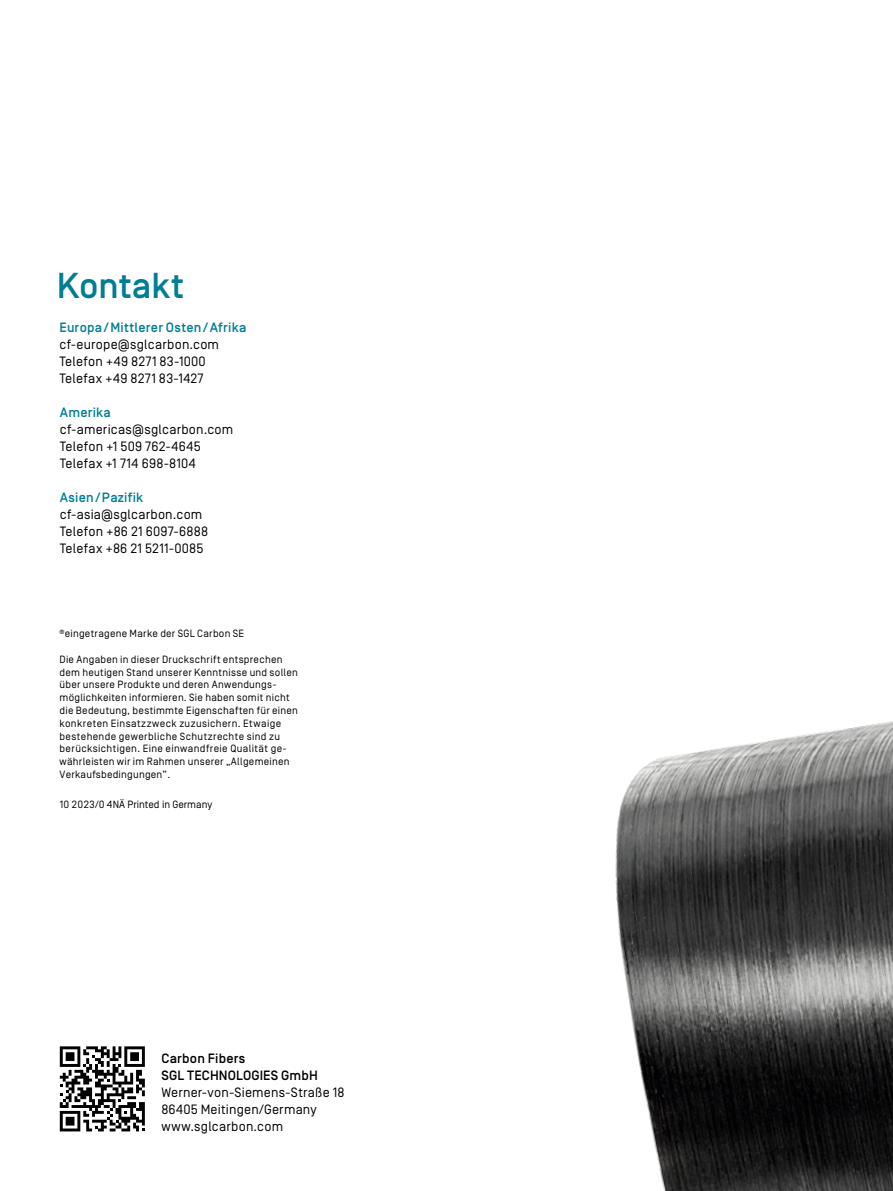
<style>
.page{position:relative;width:893px;height:1191px;background:#fff}
.page>*{position:absolute;margin:0;border:0;box-sizing:border-box;transform-origin:0 0}
.SGL_Kleintext_7Pt_Regular_Black{font:500 36px "Simplon Norm";color:#007e95}
.SGL_Kleintext_7Pt_Regular_Black-2{font:13.5px/17px "Simplon Norm";letter-spacing:.015em;color:#000}
.SGL_Einleitung_9Pt_Medium_Black{font:13.5px "Simplon Norm";letter-spacing:.015em;color:#000}
.SGL_Einleitung_9Pt_Medium_Black-2{font:500 13.5px/17px "Simplon Norm";letter-spacing:.015em;color:#000}
.SGL_Kleintext_7Pt_Regular_Black-3{font:10.5px/12.8px "Simplon Norm";letter-spacing:.025em;color:#000}
.SGL_Kleintext_7Pt_Regular_Black-4{font:10.5px "Simplon Norm";color:#000}
.s1{font-weight:500;color:#007e95}
</style>
<div class="page">
<img style="left:615px;top:721px;width:278px;height:470px">
<svg style="left:60px;top:1046px;width:85px;height:85px"></svg>
<p class="SGL_Kleintext_7Pt_Regular_Black" style="left:57px;top:266px;width:129px">Kontakt</p>
<p class="SGL_Kleintext_7Pt_Regular_Black-2" style="left:60px;top:319px;width:188px"><span class="s1">Europa / Mittlerer Osten / Afrika </span>cf-europe@sglcarbon.com<br>Telefon +49 8271 83-1000<br>Telefax +49 8271 83-1427</p>
<p class="SGL_Kleintext_7Pt_Regular_Black-2" style="left:60px;top:404px;width:175px"><span class="s1">Amerika </span>cf-americas@sglcarbon.com<br>Telefon +1 509 762-4645<br>Telefax +1 714 698-8104</p>
<p class="SGL_Kleintext_7Pt_Regular_Black-2" style="left:60px;top:489px;width:150px"><span class="s1">Asien / Pazifik </span>cf-asia@sglcarbon.com<br>Telefon +86 21 6097-6888<br>Telefax +86 21 5211-0085</p>
<p class="SGL_Kleintext_7Pt_Regular_Black-3" style="left:60px;top:627px;width:186px"><sup>®</sup>eingetragene Marke der SGL Carbon SE</p>
<p class="SGL_Kleintext_7Pt_Regular_Black-3" style="left:60px;top:653px;width:240px">Die Angaben in dieser Druckschrift entsprechen dem heutigen Stand unserer Kenntnisse und sollen über unsere Produkte und deren Anwendungs&shy;möglichkeiten informieren. Sie haben somit nicht die Bedeutung, bestimmte Eigenschaften für einen konkreten Einsatzzweck zuzusichern. Etwaige bestehende gewerbliche Schutzrechte sind zu berücksichtigen. Eine einwandfreie Qualität ge&shy;währleisten wir im Rahmen unserer „Allgemeinen Verkaufsbedingungen”.</p>
<p class="SGL_Kleintext_7Pt_Regular_Black-4" style="left:60px;top:799px;width:154px">10 2023/0 4NÄ Printed in Germany</p>
<p class="SGL_Einleitung_9Pt_Medium_Black-2" style="left:161px;top:1050px;width:158px">Carbon Fibers<br>SGL TECHNOLOGIES GmbH</p>
<p class="SGL_Einleitung_9Pt_Medium_Black" style="left:161px;top:1085px;width:185px">Werner-von-Siemens-Straße 18</p>
<p class="SGL_Einleitung_9Pt_Medium_Black" style="left:161px;top:1102px;width:157px">86405 Meitingen/Germany</p>
<p class="SGL_Einleitung_9Pt_Medium_Black" style="left:161px;top:1119px;width:123px">www.sglcarbon.com</p>
</div>
